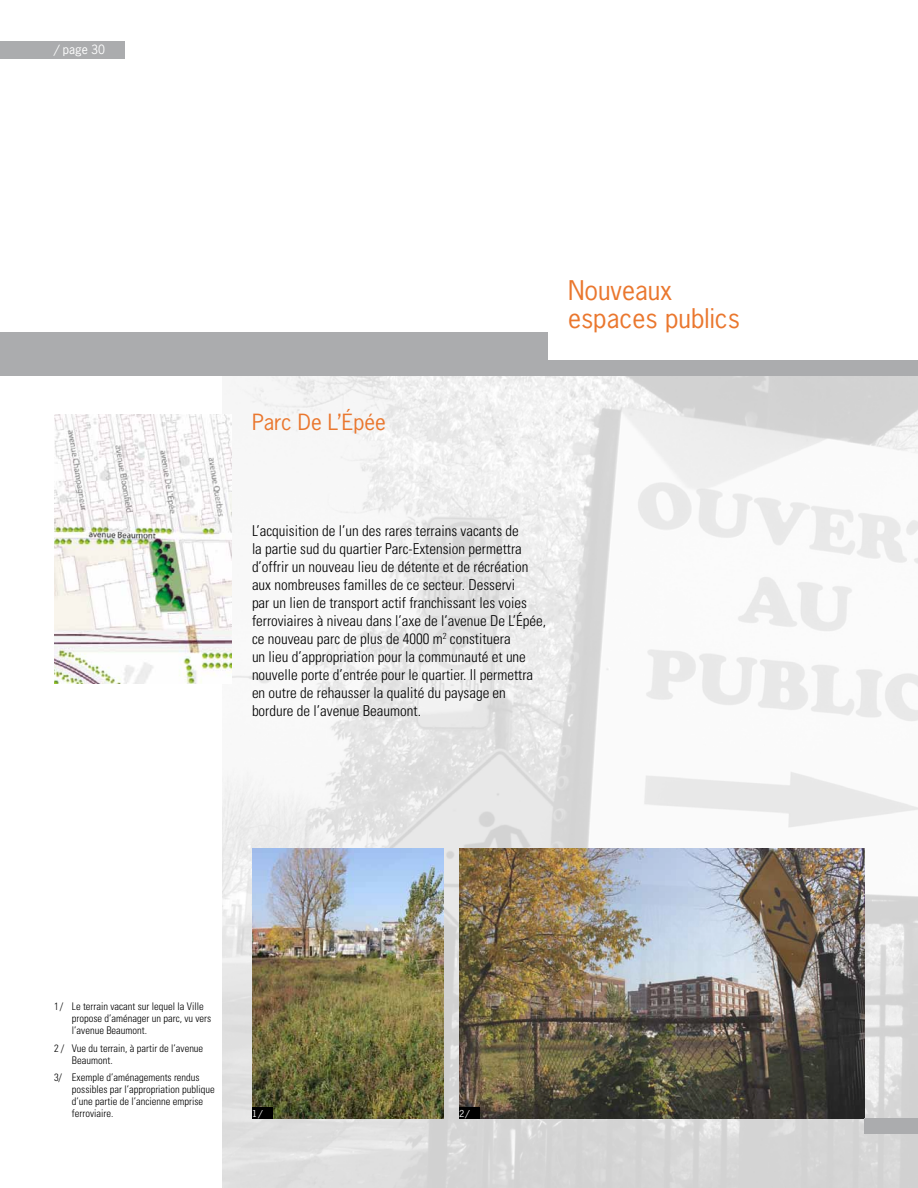
<style>
.page{position:relative;width:918px;height:1188px;background:#fff}
.page>*{position:absolute;margin:0;border:0;box-sizing:border-box;transform-origin:0 0}
.t1{font:25.5px/28.5px "News Gothic Std";color:#ea772e}
.t2{font:21px "News Gothic Std";color:#ea772e}
.t3{font:300 condensed 15px/18px "Univers LT Std";color:#000}
.t4{font:12px "News Gothic Std";color:#fff}
.t5{font:300 condensed 10.5px/12px "Univers LT Std";color:#000}
.t6{font:9px "News Gothic Std";color:#fff}
</style>
<div class="page">
<img style="left:223px;top:375px;width:695px;height:813px">
<img style="left:252px;top:849px;width:191px;height:270px">
<img style="left:459px;top:849px;width:405px;height:270px">
<div style="left:0;top:332px;width:548px;height:43px;background:#abacae"></div>
<div style="left:548px;top:360px;width:370px;height:15px;background:#abacae"></div>
<div style="left:864px;top:1119px;width:54px;height:15px;background:#abacae"></div>
<div style="left:0;top:42px;width:125px;height:17px;background:#abacae"></div>
<img style="left:54px;top:414px;width:178px;height:270px">
<div style="left:252px;top:1108px;width:20px;height:11px;background:#000"></div>
<div style="left:459px;top:1108px;width:20px;height:11px;background:#000"></div>
<p class="t4" style="left:54px;top:42px;width:53px">/ page 30</p>
<h2 class="t2" style="left:252px;top:409px;width:136px">Parc De L’Épée</h2>
<h1 class="t1" style="left:568px;top:276px;width:173px">Nouveaux espaces publics</h1>
<p class="t3" style="left:252px;top:522px;width:296px">L’acquisition de l’un des rares terrains vacants de<br>la partie sud du quartier Parc-Extension permettra d’offrir un nouveau lieu de détente et de récréation aux nombreuses familles de ce secteur. Desservi<br>par un lien de transport actif franchissant les voies ferroviaires à niveau dans l’axe de l’avenue De L’Épée, ce nouveau parc de plus de 4000 m<sup>2</sup> constituera<br>un lieu d’appropriation pour la communauté et une nouvelle porte d’entrée pour le quartier. Il permettra en outre de rehausser la qualité du paysage en bordure de l’avenue Beaumont.</p>
<p class="t5" style="left:72px;top:1001px;width:141px;text-indent:-18px">1 / Le terrain vacant sur lequel la Ville propose d’aménager un parc, vu vers l’avenue Beaumont.</p>
<p class="t5" style="left:72px;top:1042px;width:133px;text-indent:-18px">2 / Vue du terrain, à partir de l’avenue<br>Beaumont.</p>
<p class="t5" style="left:72px;top:1071px;width:144px;text-indent:-18px">3/ Exemple d’aménagements rendus possibles par l’appropriation publique d’une partie de l’ancienne emprise ferroviaire.</p>
<p class="t6" style="left:252px;top:1107px;width:12px">1/</p>
<p class="t6" style="left:459px;top:1107px;width:12px">2/</p>
</div>
